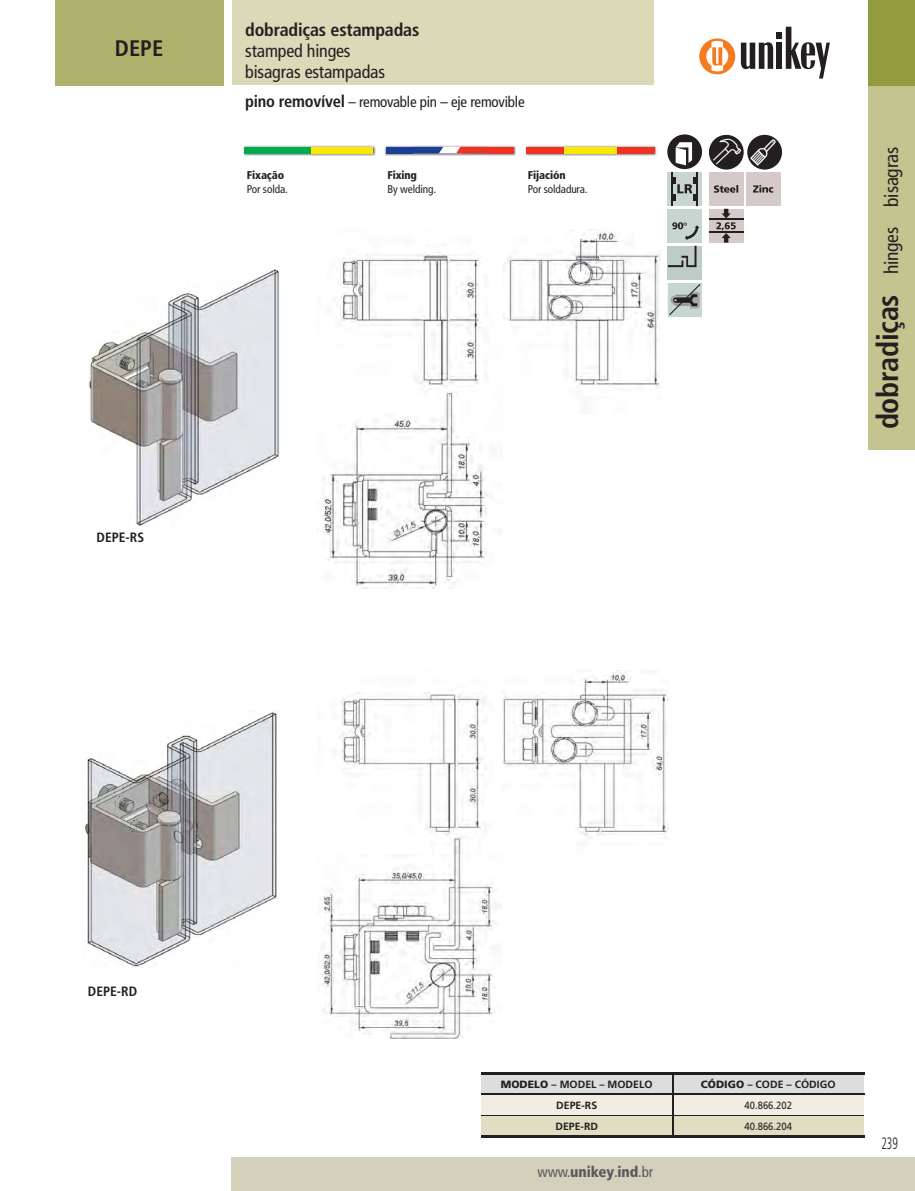
<style>
.page{position:relative;width:915px;height:1191px;background:#fff}
.page>*{position:absolute;margin:0;border:0;box-sizing:border-box;transform-origin:0 0}
.t1{font:700 condensed 30px "Frutiger";letter-spacing:-.01em;color:#231f20}
.t2{font:700 condensed 22.5px "Frutiger";color:#231f20}
.t3{font:condensed 19.5px "Frutiger";letter-spacing:-.01em;color:#231f20}
.t4{font:condensed 18px/21px "Frutiger";letter-spacing:-.01em;color:#231f20}
.t5{font:700 condensed 18px "Frutiger";letter-spacing:-.01em;color:#231f20}
.t6{font:300 condensed 16.5px "Frutiger";color:#231f20;scale:.7 1}
.t7{font:condensed 15px "Frutiger";letter-spacing:-.015em;color:#231f20}
.t8{font:900 condensed 15px "Frutiger";letter-spacing:-.01em;color:#58595b}
.t9{font:700 condensed 13.5px "Frutiger";color:#231f20}
.t10{font:condensed 11.25px "Frutiger";letter-spacing:-.01em;color:#231f20}
.t11{font:900 condensed 11.25px "Frutiger";letter-spacing:-.01em;color:#231f20}
.t12{font:700 10.5px "Frutiger";color:#231f20}
.t13{font:10.5px "Frutiger";color:#231f20;scale:.9 1}
.s1{font-weight:700;font-size:16.5px}
.s2{font-weight:400;font-size:19.5px}
.s3{font-weight:900}
.s4{font-weight:400}
</style>
<div class="page">
<svg style="left:740px;top:27px;width:89px;height:52px"></svg>
<div style="left:699px;top:38px;width:36px;height:36px;background:#f47b20;border-radius:50%"></div>
<svg style="left:706px;top:41px;width:22px;height:30px"></svg>
<div style="left:232px;top:0;width:421px;height:85px;background:#dad9b8"></div>
<div style="left:232px;top:1157px;width:682px;height:33px;background:#d3d1bc"></div>
<div style="left:55px;top:0;width:168px;height:85px;background:#afb26d"></div>
<div style="left:867px;top:0;width:47px;height:449px;background:#c4c491"></div>
<img style="left:384px;top:146px;width:131px;height:10px">
<div style="left:437px;top:147px;width:24px;height:6px;background:#fff"></div>
<div style="left:386px;top:147px;width:26px;height:6px;background:#1b3f94"></div>
<svg style="left:412px;top:147px;width:31px;height:6px"></svg>
<svg style="left:456px;top:147px;width:30px;height:6px"></svg>
<div style="left:486px;top:147px;width:27px;height:6px;background:#ee3224"></div>
<img style="left:525px;top:146px;width:131px;height:10px">
<div style="left:562px;top:147px;width:55px;height:6px;background:#ffe800"></div>
<div style="left:526px;top:147px;width:37px;height:6px;background:#ee3224"></div>
<div style="left:617px;top:147px;width:37px;height:6px;background:#ee3224"></div>
<img style="left:243px;top:146px;width:132px;height:10px">
<div style="left:309px;top:147px;width:63px;height:6px;background:#ffe800"></div>
<div style="left:245px;top:147px;width:66px;height:6px;background:#00aa4f"></div>
<div style="left:867px;top:0;width:47px;height:85px;background:#929b3d"></div>
<div style="left:667px;top:172px;width:34px;height:34px;background:#c8d6d0"></div>
<hr style="left:696px;top:172px;width:2px;height:34px;background:#231f20">
<hr style="left:671px;top:172px;width:2px;height:34px;background:#231f20">
<svg style="left:673px;top:177px;width:23px;height:23px"></svg>
<svg style="left:667px;top:134px;width:115px;height:36px"></svg>
<svg style="left:668px;top:283px;width:33px;height:33px"></svg>
<div style="left:708px;top:172px;width:34px;height:34px;background:#d6c9c9"></div>
<svg style="left:714px;top:185px;width:24px;height:8px"></svg>
<div style="left:745px;top:172px;width:34px;height:34px;background:#d6c9c9"></div>
<svg style="left:753px;top:185px;width:20px;height:8px"></svg>
<div style="left:708px;top:209px;width:35px;height:34px;background:#d6c9c9"></div>
<hr style="left:708px;top:219px;width:35px;height:1px;background:#231f20">
<hr style="left:708px;top:231px;width:35px;height:2px;background:#231f20">
<svg style="left:716px;top:209px;width:19px;height:34px"></svg>
<div style="left:667px;top:246px;width:34px;height:34px;background:#bdcdc6"></div>
<svg style="left:667px;top:246px;width:29px;height:21px"></svg>
<div style="left:667px;top:209px;width:34px;height:34px;background:#c8d6d0"></div>
<img style="left:673px;top:223px;width:27px;height:18px">
<svg style="left:672px;top:222px;width:14px;height:7px"></svg>
<hr style="left:481px;top:1072px;width:382px;height:2px;background:#231f20">
<hr style="left:481px;top:1135px;width:382px;height:3px;background:#231f20">
<svg style="left:481px;top:1074px;width:382px;height:61px;background:#dad9cd"></svg>
<hr style="left:671px;top:1094px;width:2px;height:41px;background:#231f20">
<hr style="left:481px;top:1093px;width:382px;height:1px;background:#231f20">
<img style="left:321px;top:670px;width:347px;height:369px">
<img style="left:322px;top:231px;width:338px;height:357px">
<img style="left:84px;top:710px;width:195px;height:257px">
<img style="left:88px;top:269px;width:192px;height:257px">
<h2 class="t2" style="left:115px;top:39px;width:50px">DEPE</h2>
<h3 class="t5" style="left:245px;top:22px;width:175px">dobradiças estampadas</h3>
<h3 class="t4" style="left:245px;top:41px;width:141px">stamped hinges bisagras estampadas</h3>
<h3 class="t7" style="left:245px;top:96px;width:281px"><span class="s1">pino removível</span> – removable pin – eje removible</h3>
<p class="t11" style="left:247px;top:171px;width:39px">Fixação</p>
<p class="t10" style="left:247px;top:184px;width:42px">Por solda.</p>
<p class="t11" style="left:387px;top:171px;width:31px">Fixing</p>
<p class="t10" style="left:387px;top:184px;width:50px">By welding.</p>
<p class="t11" style="left:527px;top:171px;width:39px">Fijación</p>
<p class="t10" style="left:527px;top:184px;width:61px">Por soldadura.</p>
<p class="t9" style="left:96px;top:532px;width:49px">DEPE-RS</p>
<h3 class="t3" style="left:883px;top:207px;width:61px;rotate:-90deg">bisagras</h3>
<h1 class="t1" style="left:875px;top:429px;width:204px;rotate:-90deg">dobradiças <span class="s2">hinges</span></h1>
<p class="t9" style="left:88px;top:985px;width:51px">DEPE-RD</p>
<p class="t12" style="left:501px;top:1079px;width:153px"><span class="s3">MODELO</span> – MODEL – MODELO</p>
<p class="t12" style="left:700px;top:1079px;width:136px"><span class="s3">CÓDIGO</span> – CODE – CÓDIGO</p>
<p class="t12" style="left:556px;top:1101px;width:42px">DEPE-RS</p>
<p class="t13" style="left:744px;top:1101px;width:54px">40.866.202</p>
<p class="t12" style="left:555px;top:1122px;width:44px">DEPE-RD</p>
<p class="t13" style="left:744px;top:1122px;width:54px">40.866.204</p>
<h3 class="t8" style="left:537px;top:1166px;width:117px"><span class="s4">www.</span>unikey<span class="s4">.</span>ind<span class="s4">.br</span></h3>
<h3 class="t6" style="left:881px;top:1137px;width:25px">239</h3>
</div>
